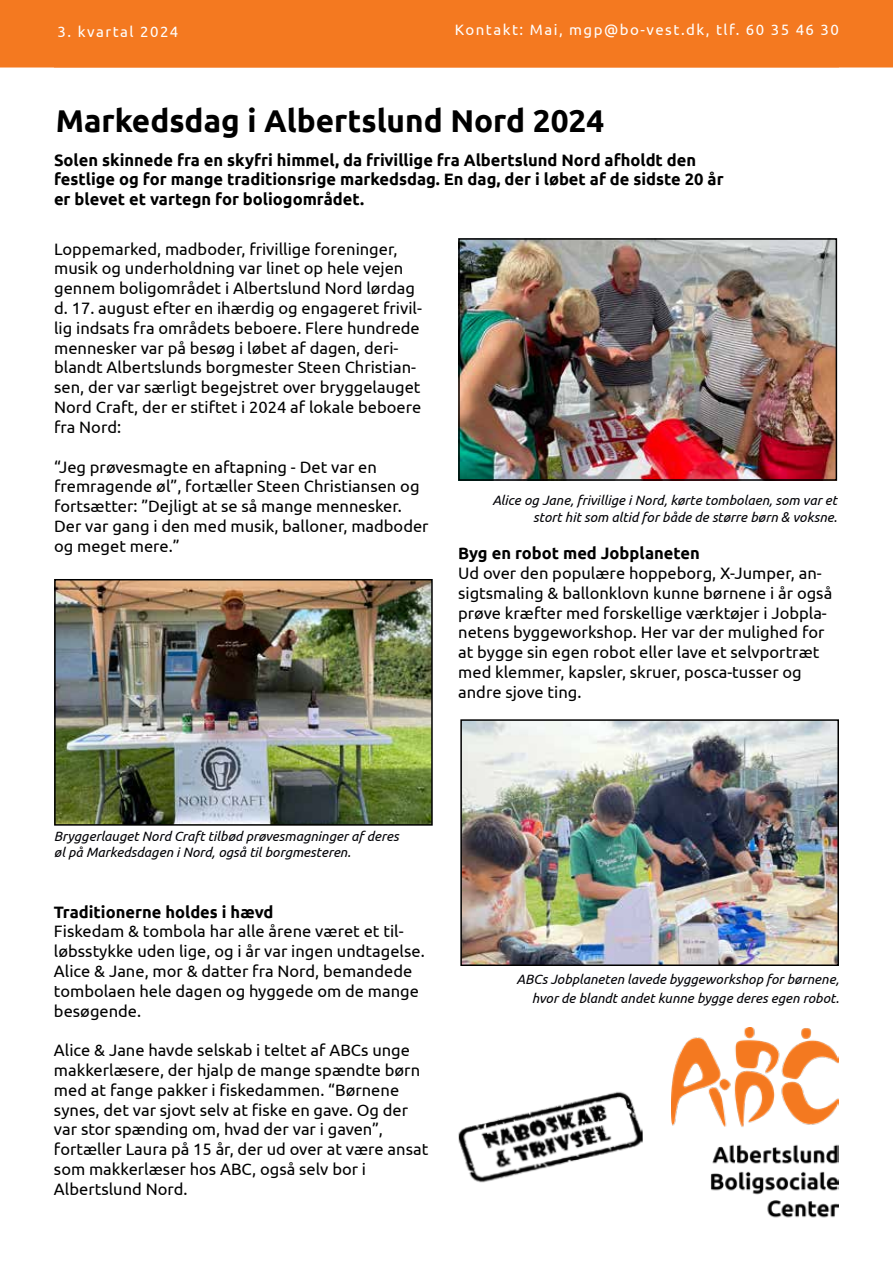
<style>
.page{position:relative;width:893px;height:1263px;background:#fff}
.page>*{position:absolute;margin:0;border:0;box-sizing:border-box;transform-origin:0 0}
.t1{font:700 31.5px "Ubuntu";color:#000}
.t2{font:16.5px/19.8px "Ubuntu";color:#000}
.t3{font:700 16.5px/19.8px "Ubuntu";color:#000}
.t4{font:15px "Ubuntu";letter-spacing:.1em;color:#fff}
.t5{font:italic 13.5px/16.2px "Ubuntu";color:#000005;text-align:right}
</style>
<div class="page">
<div style="left:0;top:0;width:893px;height:68px;background:#f47920"></div>
<img style="left:672px;top:1028px;width:167px;height:190px">
<img style="left:458px;top:1091px;width:185px;height:92px">
<img style="left:461px;top:241px;width:373px;height:237px">
<div style="left:458px;top:238px;width:379px;height:243px;border:2px solid #000"></div>
<img style="left:57px;top:582px;width:373px;height:241px">
<div style="left:54px;top:579px;width:379px;height:247px;border:2px solid #000"></div>
<img style="left:463px;top:722px;width:373px;height:241px">
<div style="left:460px;top:719px;width:379px;height:247px;border:2px solid #000"></div>
<p class="t4" style="left:58px;top:23px;width:122px">3. kvartal 2024</p>
<p class="t4" style="left:455px;top:20px;width:386px">Kontakt: Mai, mgp@bo-vest.dk, tlf. 60 35 46 30</p>
<h1 class="t1" style="left:56px;top:102px;width:550px">Markedsdag i Albertslund Nord 2024</h1>
<p class="t3" style="left:54px;top:150px;width:671px">Solen skinnede fra en skyfri himmel, da frivillige fra Albertslund Nord afholdt den festlige og for mange traditionsrige markedsdag. En dag, der i løbet af de sidste 20 år er blevet et vartegn for boliogområdet.</p>
<p class="t2" style="left:54px;top:238px;width:369px">Loppemarked, madboder, frivillige foreninger, musik og underholdning var linet op hele vejen gennem boligområdet i Albertslund Nord lørdag d. 17. august efter en ihærdig og engageret frivil&shy;lig indsats fra områdets beboere. Flere hundrede mennesker var på besøg i løbet af dagen, deri&shy;blandt Albertslunds borgmester Steen Christian&shy;sen, der var særligt begejstret over bryggelauget Nord Craft, der er stiftet i 2024 af lokale beboere fra Nord:</p>
<p class="t2" style="left:54px;top:456px;width:376px">“Jeg prøvesmagte en aftapning - Det var en fremragende øl”, fortæller Steen Christiansen og fortsætter: ”Dejligt at se så mange mennesker.<br>Der var gang i den med musik, balloner, madboder og meget mere.”</p>
<p class="t5" style="left:492px;top:492px;width:346px">Alice og Jane, frivillige i Nord, kørte tombolaen, som var et stort hit som altid for både de større børn &amp; voksne.</p>
<p class="t3" style="left:458px;top:543px;width:243px">Byg en robot med Jobplaneten</p>
<p class="t2" style="left:458px;top:563px;width:376px">Ud over den populære hoppeborg, X-Jumper, an&shy;sigtsmaling &amp; ballonklovn kunne børnene i år også prøve kræfter med forskellige værktøjer i Jobpla&shy;netens byggeworkshop. Her var der mulighed for at bygge sin egen robot eller lave et selvportræt med klemmer, kapsler, skruer, posca-tusser og andre sjove ting.</p>
<p class="t5" style="left:54px;top:827px;width:346px;text-align:left">Bryggerlauget Nord Craft tilbød prøvesmagninger af deres øl på Markedsdagen i Nord, også til borgmesteren.</p>
<p class="t3" style="left:54px;top:902px;width:221px">Traditionerne holdes i hævd</p>
<p class="t2" style="left:54px;top:921px;width:372px">Fiskedam &amp; tombola har alle årene været et til&shy;løbsstykke uden lige, og i år var ingen undtagelse.<br>Alice &amp; Jane, mor &amp; datter fra Nord, bemandede tombolaen hele dagen og hyggede om de mange besøgende.</p>
<p class="t2" style="left:54px;top:1040px;width:376px">Alice &amp; Jane havde selskab i teltet af ABCs unge makkerlæsere, der hjalp de mange spændte børn med at fange pakker i fiskedammen. “Børnene synes, det var sjovt selv at fiske en gave. Og der var stor spænding om, hvad der var i gaven”, fortæller Laura på 15 år, der ud over at være ansat som makkerlæser hos ABC, også selv bor i Albertslund Nord.</p>
<p class="t5" style="left:517px;top:968px;width:324px;line-height:19.8px">ABCs Jobplaneten lavede byggeworkshop for børnene, hvor de blandt andet kunne bygge deres egen robot.</p>
</div>
